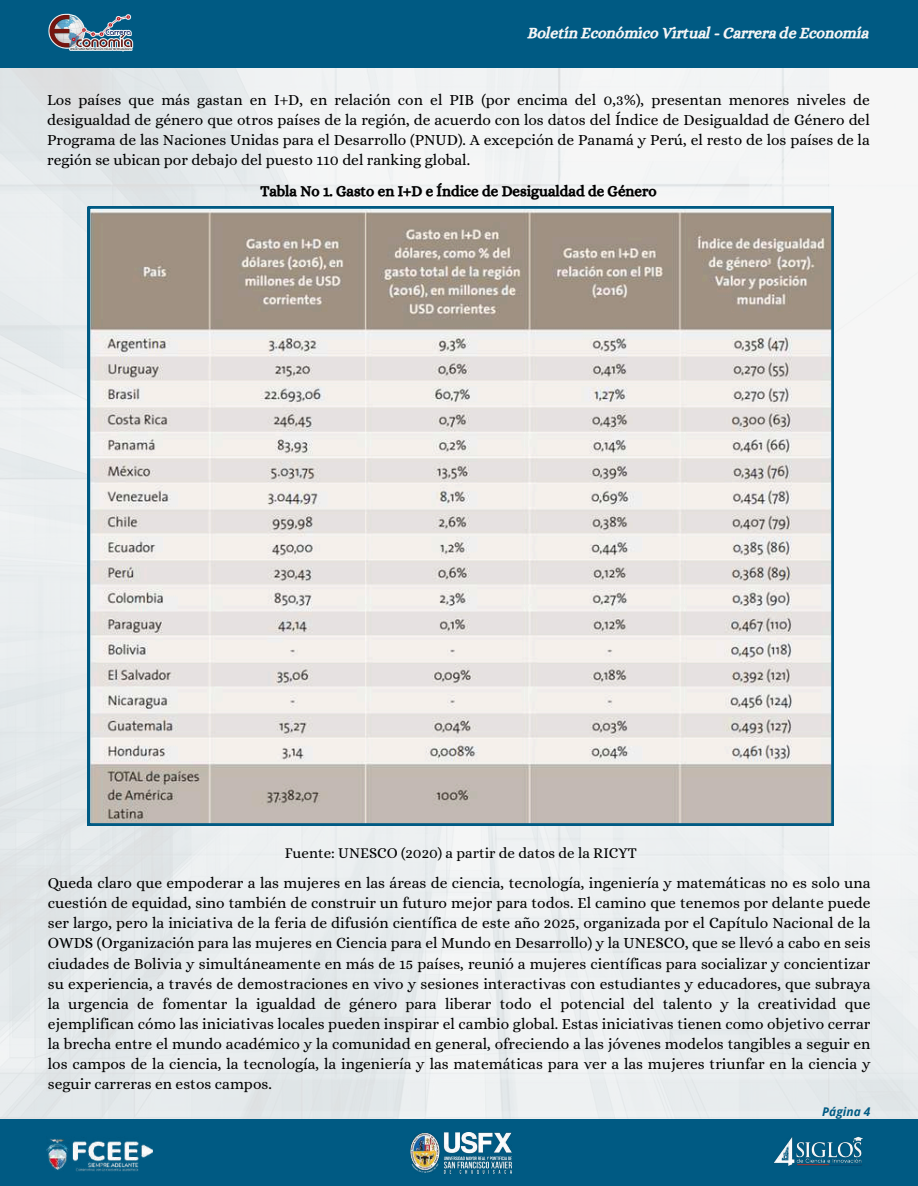
<style>
.page{position:relative;width:918px;height:1186px;background:#fff}
.page>*{position:absolute;margin:0;border:0;box-sizing:border-box;transform-origin:0 0}
.t1{font:15.45px/20.1px "Alice";color:#000;text-align:justify}
.t2{font:15.45px "CA Generated";color:#f6f6f6}
.t3{font:15px "CA Generated";color:#000}
.t4{font:15px "Alice";color:#000}
.t5{font:italic 700 12px "Open Sans";color:#005a83}
</style>
<div class="page">
<img style="left:0;top:68px;width:918px;height:1051px">
<div style="left:0;top:0;width:918px;height:68px;background:#005a83"></div>
<img style="left:48px;top:13px;width:86px;height:39px">
<svg style="left:88px;top:207px;width:745px;height:618px;background:#d4cfca"></svg>
<div style="left:0;top:1119px;width:918px;height:67px;background:#005a83"></div>
<img style="left:410px;top:1132px;width:101px;height:41px">
<img style="left:774px;top:1136px;width:89px;height:30px">
<img style="left:46px;top:1138px;width:106px;height:34px">
<p class="t2" style="left:528px;top:24px;width:343px">Boletín Económico Virtual - Carrera de Economía</p>
<p class="t1" style="left:47px;top:90px;width:824px">Los países que más gastan en I+D, en relación con el PIB (por encima del 0,3%), presentan menores niveles de desigualdad de género que otros países de la región, de acuerdo con los datos del Índice de Desigualdad de Género del Programa de las Naciones Unidas para el Desarrollo (PNUD). A excepción de Panamá y Perú, el resto de los países de la región se ubican por debajo del puesto 110 del ranking global.</p>
<p class="t3" style="left:260px;top:182px;width:398px">Tabla No 1. Gasto en I+D e Índice de Desigualdad de Género</p>
<p class="t4" style="left:285px;top:844px;width:353px">Fuente: UNESCO (2020) a partir de datos de la RICYT</p>
<p class="t1" style="left:48px;top:873px;width:824px">Queda claro que empoderar a las mujeres en las áreas de ciencia, tecnología, ingeniería y matemáticas no es solo una cuestión de equidad, sino también de construir un futuro mejor para todos. El camino que tenemos por delante puede ser largo, pero la iniciativa de la feria de difusión científica de este año 2025, organizada por el Capítulo Nacional de la OWDS (Organización para las mujeres en Ciencia para el Mundo en Desarrollo) y la UNESCO, que se llevó a cabo en seis ciudades de Bolivia y simultáneamente en más de 15 países, reunió a mujeres científicas para socializar y concientizar su experiencia, a través de demostraciones en vivo y sesiones interactivas con estudiantes y educadores, que subraya la urgencia de fomentar la igualdad de género para liberar todo el potencial del talento y la creatividad que ejemplifican cómo las iniciativas locales pueden inspirar el cambio global. Estas iniciativas tienen como objetivo cerrar la brecha entre el mundo académico y la comunidad en general, ofreciendo a las jóvenes modelos tangibles a seguir en los campos de la ciencia, la tecnología, la ingeniería y las matemáticas para ver a las mujeres triunfar en la ciencia y seguir carreras en estos campos.</p>
<p class="t5" style="left:822px;top:1103px;width:50px">Página 4</p>
</div>
